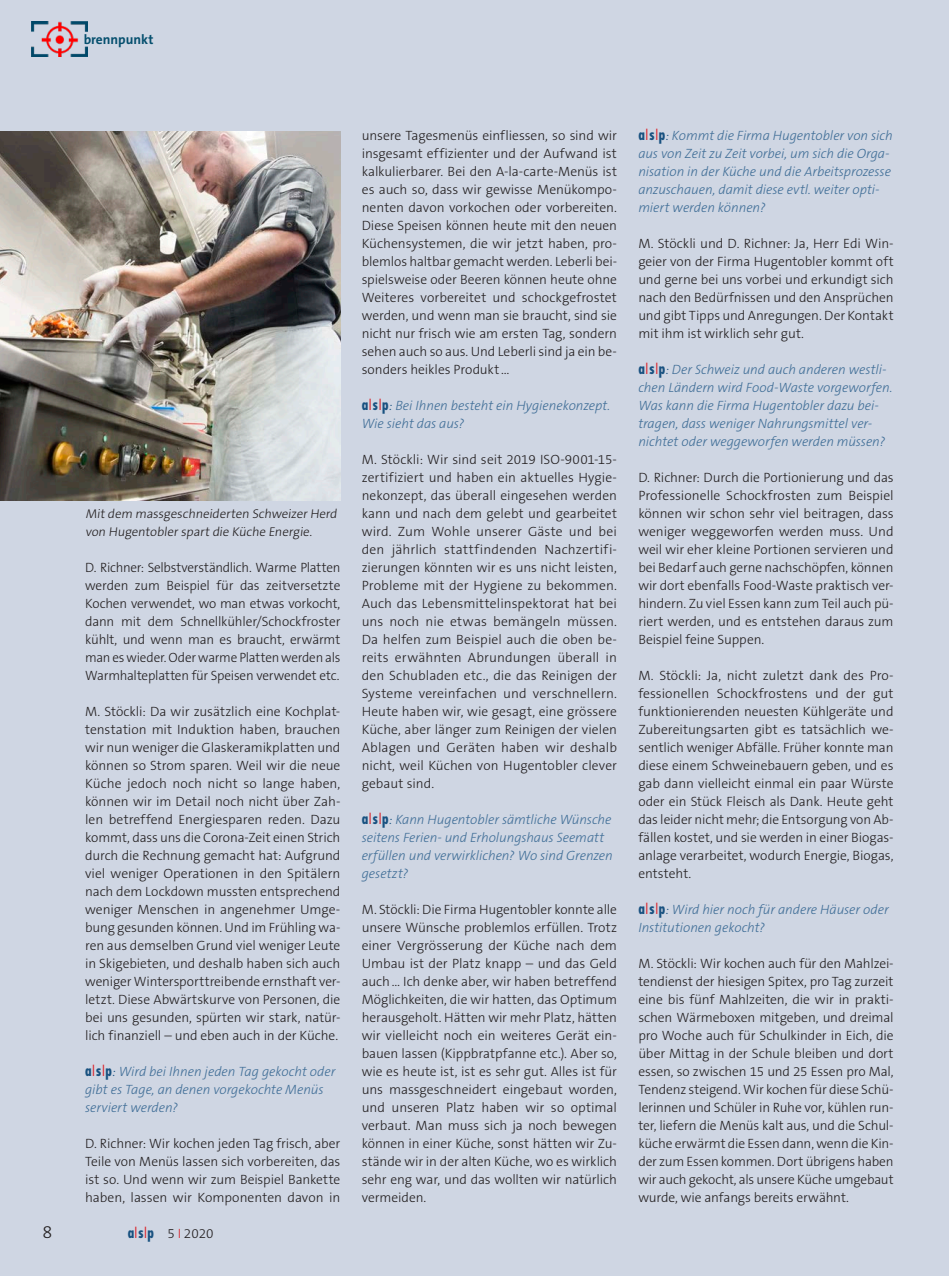
<style>
.page{position:relative;width:949px;height:1276px;background:#fff}
.page>*{position:absolute;margin:0;border:0;box-sizing:border-box;transform-origin:0 0}
.t1{font:300 18px "The Sans B3";color:#231f20}
.t2{font:300 13.5px/18px "The Sans B3";letter-spacing:-.005em;color:#231f20;text-align:justify}
.t3{font:italic 300 13.5px/18px "The Sans B3";letter-spacing:-.005em;color:#406e97}
.t4{font:700 13.5px "The Sans B7";color:#054f6e}
.t5{font:300 12.75px/18px "The Sans B3";color:#231f20}
.s1{font-family:"Futura Std";font-weight:700;font-style:normal;font-stretch:condensed;font-size:15px;color:#185180}
.s2{font-family:"Futura Std";font-style:normal;font-stretch:condensed;font-size:15px;color:#da2128}
.s3{color:#185180}
.s4{font-family:"Futura Std";font-weight:700;font-stretch:condensed;font-size:15px;color:#185180}
.s5{font-family:"Futura Std";font-stretch:condensed;font-size:15px;color:#da2128}
.s6{color:#da2128}
</style>
<div class="page">
<div style="left:0;top:0;width:948px;height:1276px;background:#cfd6e3"></div>
<hr style="left:948px;top:0;width:1px;height:1276px;background:#cfd6e3">
<img style="left:31px;top:22px;width:56px;height:34px">
<img style="left:0;top:132px;width:340px;height:368px">
<p class="t4" style="left:84px;top:32px;width:71px">brennpunkt</p>
<p class="t5" style="left:85px;top:505px;width:255px">Mit dem massgeschneiderten Schweizer Herd von Hugentobler spart die Küche Energie.</p>
<p class="t2" style="left:85px;top:559px;width:257px">D. Richner: Selbstverständlich. Warme Platten werden zum Beispiel für das zeitversetzte Kochen verwendet, wo man etwas vorkocht, dann mit dem Schnellkühler/Schockfroster kühlt, und wenn man es braucht, erwärmt man es wieder. Oder warme Platten werden als Warmhalteplatten für Speisen verwendet etc.</p>
<p class="t2" style="left:85px;top:703px;width:257px">M. Stöckli: Da wir zusätzlich eine Kochplat&shy;tenstation mit Induktion haben, brauchen wir nun weniger die Glaskeramikplatten und können so Strom sparen. Weil wir die neue Küche jedoch noch nicht so lange haben, können wir im Detail noch nicht über Zah&shy;len betreffend Energiesparen reden. Dazu kommt, dass uns die Corona-Zeit einen Strich durch die Rechnung gemacht hat: Aufgrund viel weniger Operationen in den Spitälern nach dem Lockdown mussten entsprechend weniger Menschen in angenehmer Umge&shy;bung gesunden können. Und im Frühling wa&shy;ren aus demselben Grund viel weniger Leute in Skigebieten, und deshalb haben sich auch weniger Wintersporttreibende ernsthaft ver&shy;letzt. Diese Abwärtskurve von Personen, die bei uns gesunden, spürten wir stark, natür&shy;lich finanziell – und eben auch in der Küche.</p>
<p class="t3" style="left:85px;top:1063px;width:252px"><span class="s1">a</span><span class="s2">I</span><span class="s1">s</span><span class="s2">I</span><span class="s1">p</span><span class="s3">:</span> Wird bei Ihnen jeden Tag gekocht oder gibt es Tage, an denen vorgekochte Menüs serviert werden?</p>
<p class="t2" style="left:85px;top:1135px;width:257px">D. Richner: Wir kochen jeden Tag frisch, aber Teile von Menüs lassen sich vorbereiten, das ist so. Und wenn wir zum Beispiel Bankette haben, lassen wir Komponenten davon in</p>
<h1 class="t1" style="left:43px;top:1223px;width:11px">8</h1>
<p class="t2" style="left:128px;top:1225px;width:87px"><span class="s4">a</span><span class="s5">I</span><span class="s4">s</span><span class="s5">I</span><span class="s4">p</span> 5 <span class="s6">I</span> 2020</p>
<p class="t2" style="left:361px;top:127px;width:257px">unsere Tagesmenüs einfliessen, so sind wir insgesamt effizienter und der Aufwand ist kalkulierbarer. Bei den A-la-carte-Menüs ist es auch so, dass wir gewisse Menükompo&shy;nenten davon vorkochen oder vorbereiten.<br>Diese Speisen können heute mit den neuen Küchensystemen, die wir jetzt haben, pro&shy;blemlos haltbar gemacht werden. Leberli bei&shy;spielsweise oder Beeren können heute ohne Weiteres vorbereitet und schockgefrostet werden, und wenn man sie braucht, sind sie nicht nur frisch wie am ersten Tag, sondern sehen auch so aus. Und Leberli sind ja ein be&shy;sonders heikles Produkt…</p>
<p class="t3" style="left:361px;top:397px;width:250px"><span class="s1">a</span><span class="s2">I</span><span class="s1">s</span><span class="s2">I</span><span class="s1">p</span><span class="s3">:</span> Bei Ihnen besteht ein Hygienekonzept.<br>Wie sieht das aus?</p>
<p class="t2" style="left:361px;top:451px;width:257px">M. Stöckli: Wir sind seit 2019 ISO-9001-15- zertifiziert und haben ein aktuelles Hygie&shy;nekonzept, das überall eingesehen werden kann und nach dem gelebt und gearbeitet wird. Zum Wohle unserer Gäste und bei den jährlich stattfindenden Nachzertifi&shy;zierungen könnten wir es uns nicht leisten, Probleme mit der Hygiene zu bekommen.<br>Auch das Lebensmittelinspektorat hat bei uns noch nie etwas bemängeln müssen.<br>Da helfen zum Beispiel auch die oben be&shy;reits erwähnten Abrundungen überall in den Schubladen etc., die das Reinigen der Systeme vereinfachen und verschnellern.<br>Heute haben wir, wie gesagt, eine grössere Küche, aber länger zum Reinigen der vielen Ablagen und Geräten haben wir deshalb nicht, weil Küchen von Hugentobler clever gebaut sind.</p>
<p class="t3" style="left:361px;top:811px;width:252px"><span class="s1">a</span><span class="s2">I</span><span class="s1">s</span><span class="s2">I</span><span class="s1">p</span><span class="s3">:</span> Kann Hugentobler sämtliche Wünsche seitens Ferien- und Erholungshaus Seematt erfüllen und verwirklichen? Wo sind Grenzen gesetzt?</p>
<p class="t2" style="left:361px;top:901px;width:257px">M. Stöckli: Die Firma Hugentobler konnte alle unsere Wünsche problemlos erfüllen. Trotz einer Vergrösserung der Küche nach dem Umbau ist der Platz knapp – und das Geld auch… Ich denke aber, wir haben betreffend Möglichkeiten, die wir hatten, das Optimum herausgeholt. Hätten wir mehr Platz, hätten wir vielleicht noch ein weiteres Gerät ein&shy;bauen lassen (Kippbratpfanne etc.). Aber so, wie es heute ist, ist es sehr gut. Alles ist für uns massgeschneidert eingebaut worden, und unseren Platz haben wir so optimal verbaut. Man muss sich ja noch bewegen können in einer Küche, sonst hätten wir Zu&shy;stände wir in der alten Küche, wo es wirklich sehr eng war, und das wollten wir natürlich vermeiden.</p>
<p class="t3" style="left:638px;top:127px;width:256px"><span class="s1">a</span><span class="s2">I</span><span class="s1">s</span><span class="s2">I</span><span class="s1">p</span><span class="s3">:</span> Kommt die Firma Hugentobler von sich aus von Zeit zu Zeit vorbei, um sich die Orga&shy;nisation in der Küche und die Arbeitsprozesse anzuschauen, damit diese evtl. weiter opti&shy;miert werden können?</p>
<p class="t2" style="left:638px;top:235px;width:257px">M. Stöckli und D. Richner: Ja, Herr Edi Win&shy;geier von der Firma Hugentobler kommt oft und gerne bei uns vorbei und erkundigt sich nach den Bedürfnissen und den Ansprüchen und gibt Tipps und Anregungen. Der Kontakt mit ihm ist wirklich sehr gut.</p>
<p class="t3" style="left:638px;top:361px;width:255px"><span class="s1">a</span><span class="s2">I</span><span class="s1">s</span><span class="s2">I</span><span class="s1">p</span><span class="s3">:</span> Der Schweiz und auch anderen westli&shy;chen Ländern wird Food-Waste vorgeworfen.<br>Was kann die Firma Hugentobler dazu bei&shy;tragen, dass weniger Nahrungsmittel ver&shy;nichtet oder weggeworfen werden müssen?</p>
<p class="t2" style="left:638px;top:469px;width:257px">D. Richner: Durch die Portionierung und das Professionelle Schockfrosten zum Beispiel können wir schon sehr viel beitragen, dass weniger weggeworfen werden muss. Und weil wir eher kleine Portionen servieren und bei Bedarf auch gerne nachschöpfen, können wir dort ebenfalls Food-Waste praktisch ver&shy;hindern. Zu viel Essen kann zum Teil auch pü&shy;riert werden, und es entstehen daraus zum Beispiel feine Suppen.</p>
<p class="t2" style="left:638px;top:667px;width:257px">M. Stöckli: Ja, nicht zuletzt dank des Pro&shy;fessionellen Schockfrostens und der gut funktionierenden neuesten Kühlgeräte und Zubereitungsarten gibt es tatsächlich we&shy;sentlich weniger Abfälle. Früher konnte man diese einem Schweinebauern geben, und es gab dann vielleicht einmal ein paar Würste oder ein Stück Fleisch als Dank. Heute geht das leider nicht mehr; die Entsorgung von Ab&shy;fällen kostet, und sie werden in einer Biogas&shy;anlage verarbeitet, wodurch Energie, Biogas, entsteht.</p>
<p class="t3" style="left:638px;top:901px;width:252px"><span class="s1">a</span><span class="s2">I</span><span class="s1">s</span><span class="s2">I</span><span class="s1">p</span><span class="s3">:</span> Wird hier noch für andere Häuser oder<br>Institutionen gekocht?</p>
<p class="t2" style="left:638px;top:955px;width:257px">M. Stöckli: Wir kochen auch für den Mahlzei&shy;tendienst der hiesigen Spitex, pro Tag zurzeit eine bis fünf Mahlzeiten, die wir in prakti&shy;schen Wärmeboxen mitgeben, und dreimal pro Woche auch für Schulkinder in Eich, die über Mittag in der Schule bleiben und dort essen, so zwischen 15 und 25 Essen pro Mal, Tendenz steigend. Wir kochen für diese Schü&shy;lerinnen und Schüler in Ruhe vor, kühlen run&shy;ter, liefern die Menüs kalt aus, und die Schul&shy;küche erwärmt die Essen dann, wenn die Kin&shy;der zum Essen kommen. Dort übrigens haben wir auch gekocht, als unsere Küche umgebaut wurde, wie anfangs bereits erwähnt.</p>
</div>
